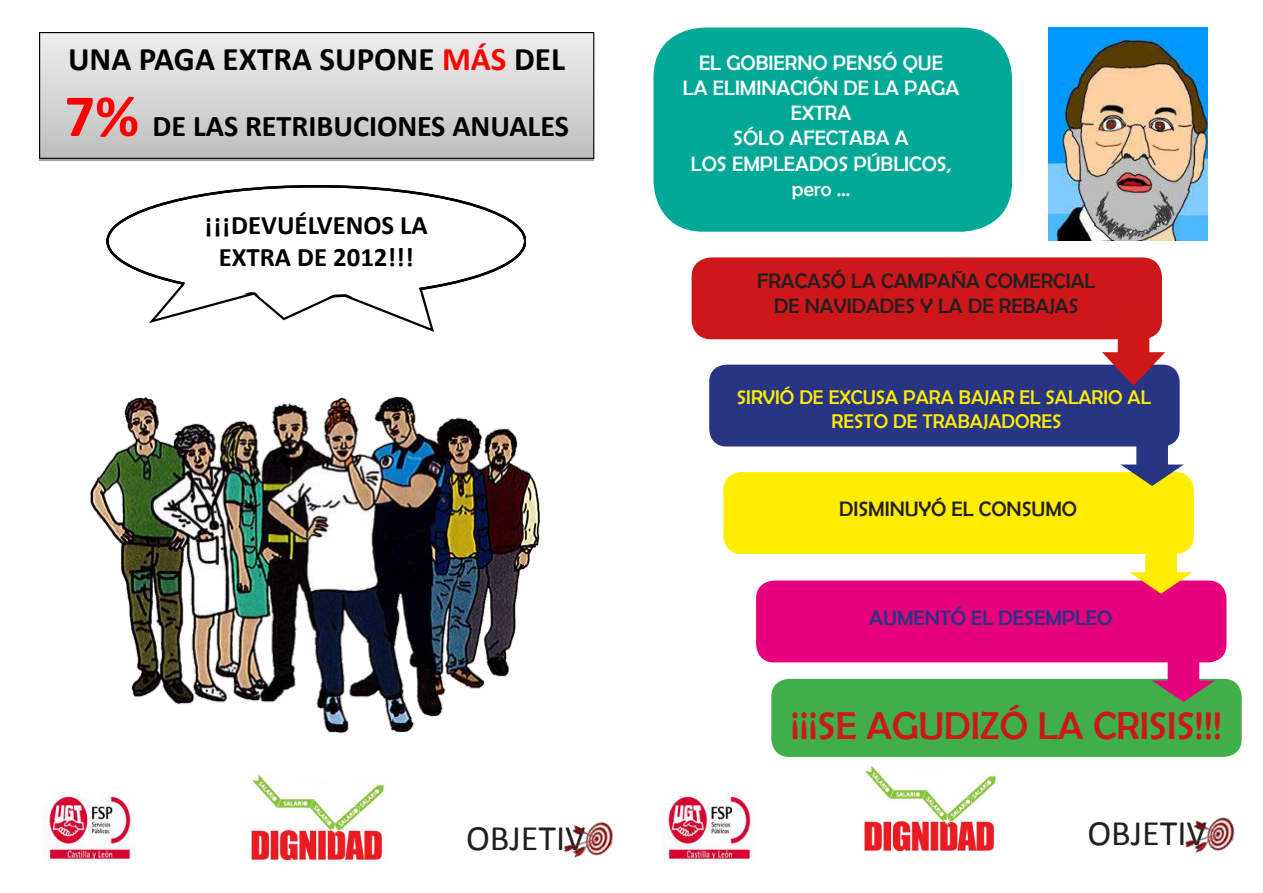
<style>
.page{position:relative;width:1263px;height:893px;background:#fff}
.page>*{position:absolute;margin:0;border:0;box-sizing:border-box;transform-origin:0 0}
.t1{font:39px "Berlin Sans FB";color:#cd171a}
.t2{font:36px "Calibri";letter-spacing:-.005em;color:#231f20}
.t3{font:700 33px "Calibri";color:#000}
.t4{font:700 30.15px "Calibri";color:#000}
.t5{font:700 26.85px/32.5px "Calibri";color:#000;text-align:center}
.t6{font:21px/25.2px "Berlin Sans FB";color:#fff;text-align:center}
.t7{font:21px/25.2px "Berlin Sans FB";color:#231f20;text-align:center}
.t8{font:21px "Berlin Sans FB";color:#283583}
.t9{font:19.95px/24px "Berlin Sans FB";color:#ffed00;text-align:center}
.s1{color:#f00}
.s2{font-size:60px;color:#f00}
</style>
<div class="page">
<div style="left:653px;top:28px;width:359px;height:204px;background:#00a896;border-radius:50px"></div>
<div style="left:756px;top:580px;width:470px;height:82px;background:#e6007d;border-radius:18px"></div>
<div style="left:771px;top:679px;width:471px;height:78px;background:#40ae49;border-radius:18px"></div>
<div style="left:723px;top:472px;width:471px;height:82px;background:#ffed00;border-radius:18px"></div>
<div style="left:709px;top:365px;width:471px;height:81px;background:#283583;border-radius:17px"></div>
<img style="left:1185px;top:817px;width:50px;height:37px">
<img style="left:563px;top:822px;width:50px;height:37px">
<img style="left:43px;top:792px;width:92px;height:71px">
<img style="left:662px;top:792px;width:93px;height:71px">
<img style="left:90px;top:397px;width:450px;height:336px">
<svg style="left:106px;top:185px;width:419px;height:146px"></svg>
<svg style="left:181px;top:279px;width:241px;height:23px"></svg>
<div style="left:40px;top:33px;width:554px;height:125px;background:linear-gradient(to bottom,#eee,#bfbfbf)"></div>
<div style="left:39px;top:32px;width:555px;height:127px;border:1px solid #000"></div>
<img style="left:251px;top:775px;width:135px;height:86px">
<img style="left:864px;top:767px;width:134px;height:85px">
<img style="left:1049px;top:28px;width:159px;height:212px">
<div style="left:692px;top:258px;width:469px;height:81px;background:#cd171a;border-radius:19px"></div>
<div style="left:691px;top:257px;width:471px;height:82px;border:2px solid #cd171a;border-radius:19px"></div>
<svg style="left:1102px;top:315px;width:63px;height:71px"></svg>
<svg style="left:1129px;top:549px;width:64px;height:45px"></svg>
<svg style="left:1152px;top:661px;width:63px;height:41px"></svg>
<svg style="left:1120px;top:441px;width:64px;height:45px"></svg>
<hr style="left:1136px;top:436px;width:32px;height:3px;background:#bfbfbf">
<hr style="left:1136px;top:433px;width:32px;height:1px;background:#bfbfbf">
<h3 class="t3" style="left:68px;top:36px;width:498px">UNA PAGA EXTRA SUPONE <span class="s1">MÁS</span> DEL</h3>
<h3 class="t4" style="left:65px;top:105px;width:506px"><span class="s2">7%</span> DE LAS RETRIBUCIONES ANUALES</h3>
<p class="t5" style="left:205px;top:208px;width:224px">¡¡¡DEVUÉLVENOS LA<br>EXTRA DE 2012!!!</p>
<p class="t6" style="left:683px;top:50px;width:278px">EL GOBIERNO PENSÓ QUE<br>LA ELIMINACIÓN DE LA PAGA<br>EXTRA<br>SÓLO AFECTABA A<br>LOS EMPLEADOS PÚBLICOS, pero …</p>
<p class="t7" style="left:757px;top:268px;width:340px">FRACASÓ LA CAMPAÑA COMERCIAL<br>DE NAVIDADES Y LA DE REBAJAS</p>
<p class="t9" style="left:737px;top:385px;width:416px">SIRVIÓ DE EXCUSA PARA BAJAR EL SALARIO AL<br>RESTO DE TRABAJADORES</p>
<p class="t7" style="left:839px;top:496px;width:240px">DISMINUYÓ EL CONSUMO</p>
<p class="t8" style="left:869px;top:606px;width:245px">AUMENTÓ EL DESEMPLEO</p>
<h1 class="t1" style="left:790px;top:704px;width:433px">¡¡¡SE AGUDIZÓ LA CRISIS!!!</h1>
<h2 class="t2" style="left:466px;top:813px;width:121px">OBJETIV</h2>
<h2 class="t2" style="left:1087px;top:808px;width:121px">OBJETIV</h2>
</div>
